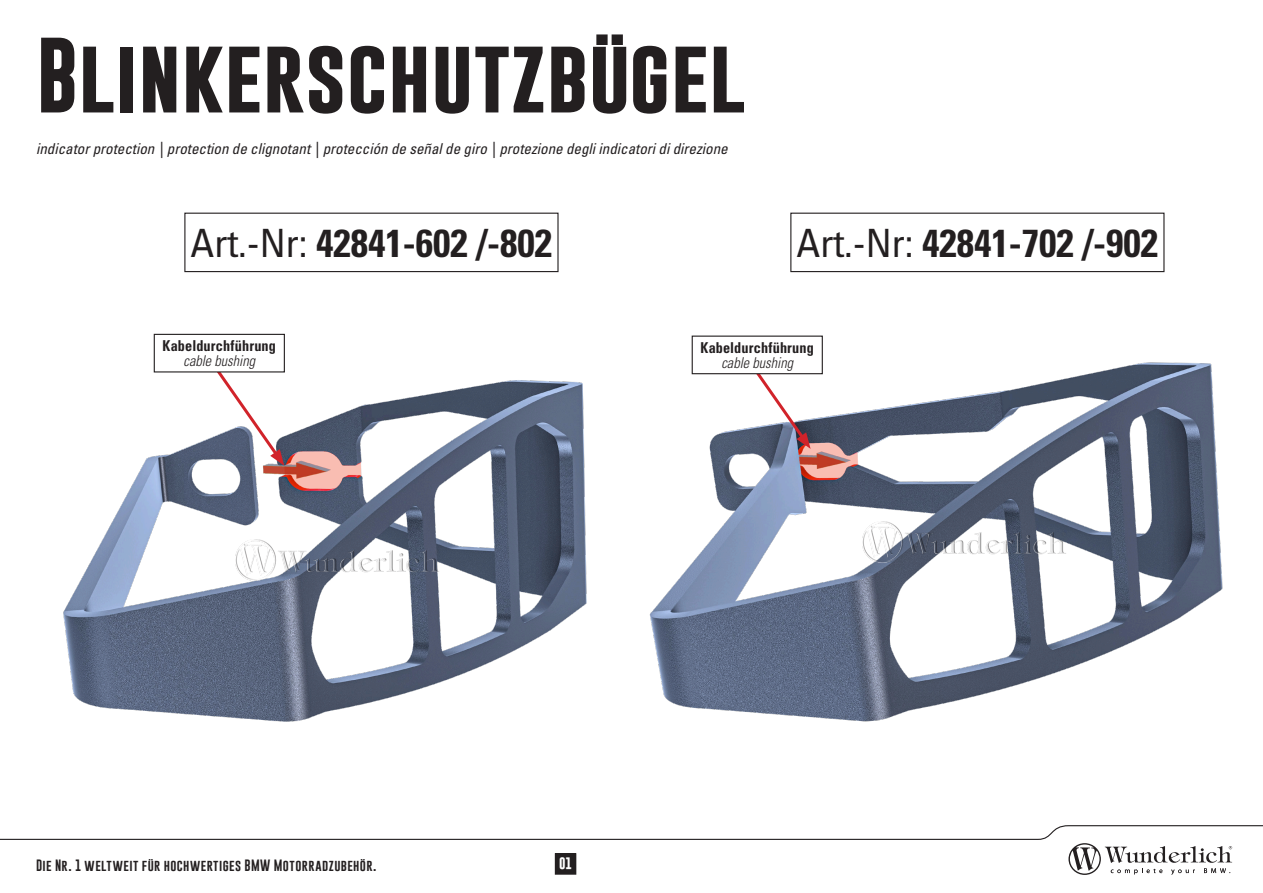
<style>
.page{position:relative;width:1263px;height:893px;background:#fff}
.page>*{position:absolute;margin:0;border:0;box-sizing:border-box;transform-origin:0 0}
.t1{font:700 76.5px "Gobold";color:#231f20}
.t2{font:700 condensed 39px "Univers LT Std";color:#231f20}
.t3{font:italic condensed 15px "Univers LT Std";color:#231f20}
.t4{font:700 condensed 15px "Univers LT Std";letter-spacing:.01em;color:#231f20;scale:.95 1}
.t5{font:italic 300 condensed 15px "Univers LT Std";letter-spacing:.005em;color:#231f20;scale:.95 1}
.t6{font:12px "Gobold";letter-spacing:.035em;color:#231f20}
.t7{font:700 12px "Gobold";color:#fff}
.s1{font-weight:400}
</style>
<div class="page">
<svg style="left:0;top:825px;width:1263px;height:50px"></svg>
<img style="left:63px;top:333px;width:524px;height:389px">
<img style="left:649px;top:335px;width:574px;height:387px">
<div style="left:555px;top:854px;width:21px;height:20px;background:#231f20"></div>
<div style="left:555px;top:853px;width:21px;height:21px;border:1px solid #231f20"></div>
<div style="left:184px;top:213px;width:374px;height:59px;border:1px solid #231f20"></div>
<div style="left:790px;top:213px;width:374px;height:59px;border:1px solid #231f20"></div>
<svg style="left:214px;top:372px;width:70px;height:94px"></svg>
<svg style="left:740px;top:374px;width:71px;height:75px"></svg>
<img style="left:862px;top:522px;width:206px;height:40px">
<img style="left:235px;top:540px;width:206px;height:40px">
<div style="left:154px;top:334px;width:130px;height:38px;background:#fff"></div>
<div style="left:154px;top:334px;width:131px;height:38px;border:1px solid #231f20"></div>
<div style="left:692px;top:336px;width:130px;height:38px;background:#fff"></div>
<div style="left:692px;top:336px;width:131px;height:38px;border:1px solid #231f20"></div>
<p class="t1" style="left:36px;top:25px;width:711px">Blinkerschutzbügel</p>
<p class="t3" style="left:36px;top:139px;width:693px">indicator protection | protection de clignotant | protección de señal de giro | protezione degli indicatori di direzione</p>
<p class="t2" style="left:191px;top:219px;width:363px"><span class="s1">Art.-Nr:</span> 42841-602 /-802</p>
<p class="t2" style="left:797px;top:219px;width:363px"><span class="s1">Art.-Nr:</span> 42841-702 /-902</p>
<p class="t4" style="left:163px;top:337px;width:121px">Kabeldurchführung</p>
<p class="t5" style="left:183px;top:352px;width:77px">cable bushing</p>
<p class="t4" style="left:700px;top:338px;width:121px">Kabeldurchführung</p>
<p class="t5" style="left:721px;top:354px;width:77px">cable bushing</p>
<p class="t6" style="left:36px;top:858px;width:342px">Die Nr. 1 weltweit für hochwertiges BMW Motorradzubehör.</p>
<p class="t7" style="left:559px;top:855px;width:15px">01</p>
</div>
